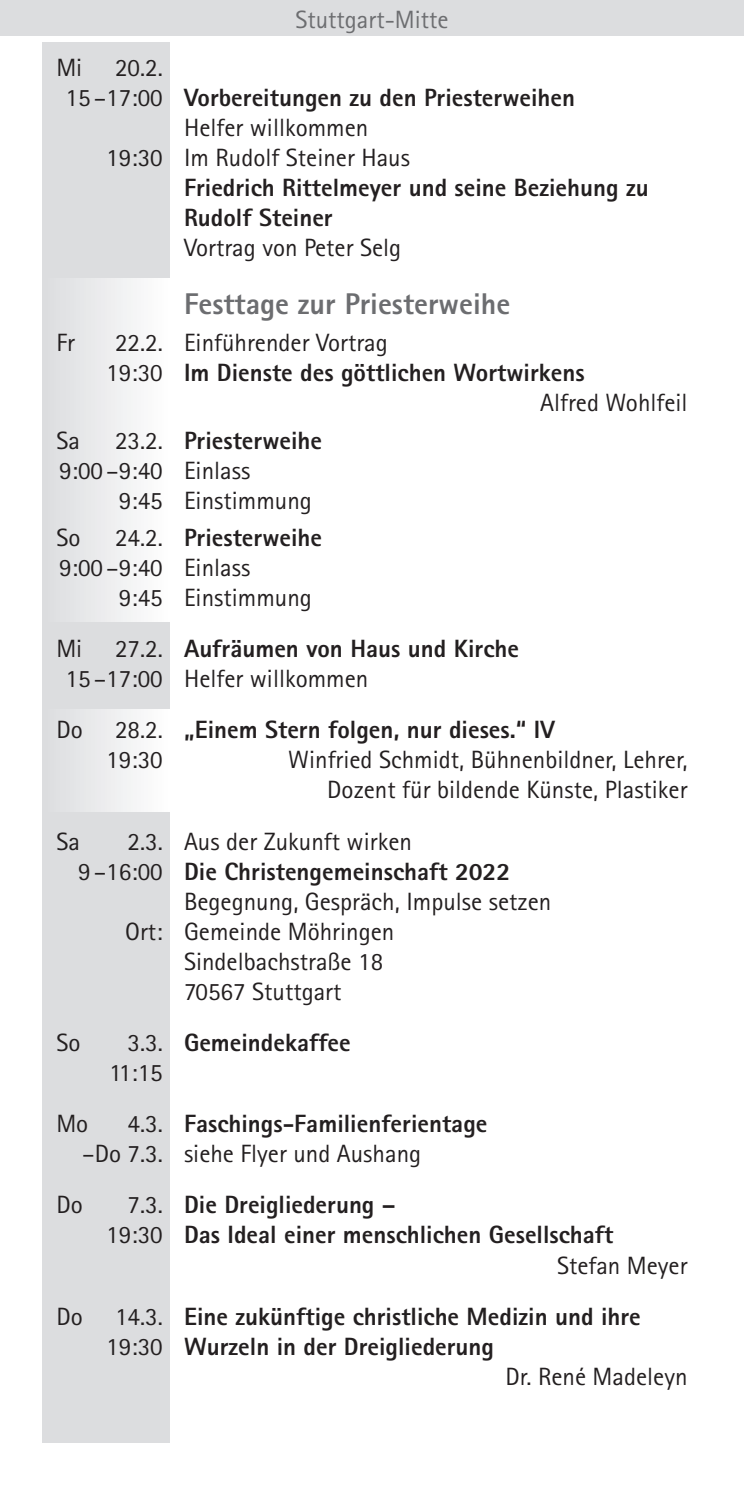
<style>
.page{position:relative;width:744px;height:1489px;background:#fff}
.page>*{position:absolute;margin:0;border:0;box-sizing:border-box;transform-origin:0 0}
.t1{font:800 30px "Rotis Sans Serif";color:#6c6d70}
.t2{font:25px/30px "Rotis Sans Serif";color:#231f20}
.t3{font:800 25px/30px "Rotis Sans Serif";color:#231f20}
.t4{font:25px "Rotis Sans Serif";color:#6c6d70}
.s1{font-weight:400}
.s2{font-weight:800}
</style>
<div class="page">
<div style="left:0;top:0;width:743px;height:36px;background:#dcdddf"></div>
<div style="left:42px;top:43px;width:128px;height:1399px;background:#dcdddf"></div>
<div style="left:42px;top:278px;width:128px;height:343px;background:linear-gradient(to right,#dbdcdf,#fefefe)"></div>
<div style="left:42px;top:709px;width:128px;height:102px;background:linear-gradient(to right,#dbdcdf,#fefefe)"></div>
<p class="t4" style="left:295px;top:10px;width:155px">Stuttgart-Mitte</p>
<p class="t2" style="left:56px;top:55px;width:27px">Mi</p>
<p class="t2" style="left:115px;top:55px;width:49px">20.2.</p>
<p class="t3" style="left:66px;top:85px;width:511px"><span class="s1">15 –17:00</span> Vorbereitungen zu den Priesterweihen</p>
<p class="t2" style="left:184px;top:115px;width:186px">Helfer willkommen</p>
<p class="t2" style="left:106px;top:145px;width:305px">19:30 Im Rudolf Steiner Haus</p>
<p class="t3" style="left:184px;top:175px;width:466px">Friedrich Rittelmeyer und seine Beziehung zu<br>Rudolf Steiner</p>
<p class="t2" style="left:184px;top:235px;width:219px">Vortrag von Peter Selg</p>
<p class="t1" style="left:184px;top:294px;width:328px">Festtage zur Priesterweihe</p>
<p class="t2" style="left:56px;top:330px;width:20px">Fr</p>
<p class="t2" style="left:115px;top:330px;width:274px">22.2. Einführender Vortrag</p>
<p class="t3" style="left:106px;top:360px;width:480px"><span class="s1">19:30</span> Im Dienste des göttlichen Wortwirkens</p>
<p class="t2" style="left:540px;top:390px;width:149px">Alfred Wohlfeil</p>
<p class="t2" style="left:56px;top:427px;width:25px">Sa</p>
<p class="t2" style="left:59px;top:427px;width:264px;text-indent:56px">23.2. <span class="s2">Priesterweihe<br></span>9:00 –9:40 Einlass</p>
<p class="t2" style="left:119px;top:487px;width:195px">9:45 Einstimmung</p>
<p class="t2" style="left:56px;top:525px;width:26px">So</p>
<p class="t2" style="left:59px;top:525px;width:264px;text-indent:56px">24.2. <span class="s2">Priesterweihe<br></span>9:00 –9:40 Einlass</p>
<p class="t2" style="left:119px;top:585px;width:195px">9:45 Einstimmung</p>
<p class="t2" style="left:56px;top:636px;width:27px">Mi</p>
<p class="t2" style="left:66px;top:636px;width:455px;text-indent:49px">27.2. <span class="s2">Aufräumen von Haus und Kirche<br></span>15 –17:00 Helfer willkommen</p>
<p class="t2" style="left:56px;top:717px;width:28px">Do</p>
<p class="t3" style="left:106px;top:717px;width:450px;text-indent:9px"><span class="s1">28.2.</span> „Einem Stern folgen, nur dieses.“ IV<br><span class="s1">19:30</span></p>
<p class="t2" style="left:288px;top:747px;width:400px;text-align:right">Winfried Schmidt, Bühnenbildner, Lehrer,<br>Dozent für bildende Künste, Plastiker</p>
<p class="t2" style="left:56px;top:828px;width:25px">Sa</p>
<p class="t2" style="left:127px;top:828px;width:286px">2.3. Aus der Zukunft wirken</p>
<p class="t3" style="left:78px;top:858px;width:433px"><span class="s1">9 –16:00</span> Die Christengemeinschaft 2022</p>
<p class="t2" style="left:184px;top:888px;width:368px">Begegnung, Gespräch, Impulse setzen</p>
<p class="t2" style="left:125px;top:918px;width:270px">Ort: Gemeinde Möhringen</p>
<p class="t2" style="left:184px;top:948px;width:201px">Sindelbachstraße 18</p>
<p class="t2" style="left:184px;top:978px;width:159px">70567 Stuttgart</p>
<p class="t2" style="left:56px;top:1030px;width:26px">So</p>
<p class="t3" style="left:109px;top:1030px;width:243px;text-indent:19px"><span class="s1">3.3.</span> Gemeindekaffee<br><span class="s1">11:15</span></p>
<p class="t2" style="left:56px;top:1111px;width:33px">Mo</p>
<p class="t2" style="left:82px;top:1111px;width:406px;text-indent:45px">4.3. <span class="s2">Faschings-Familienferientage </span>–Do 7.3. siehe Flyer und Aushang</p>
<p class="t2" style="left:56px;top:1192px;width:28px">Do</p>
<p class="t3" style="left:127px;top:1192px;width:270px"><span class="s1">7.3.</span> Die Dreigliederung –</p>
<p class="t3" style="left:106px;top:1222px;width:508px"><span class="s1">19:30</span> Das Ideal einer menschlichen Gesellschaft</p>
<p class="t2" style="left:557px;top:1252px;width:132px">Stefan Meyer</p>
<p class="t2" style="left:56px;top:1303px;width:28px">Do</p>
<p class="t3" style="left:115px;top:1303px;width:527px"><span class="s1">14.3.</span> Eine zukünftige christliche Medizin und ihre</p>
<p class="t3" style="left:106px;top:1333px;width:389px"><span class="s1">19:30</span> Wurzeln in der Dreigliederung</p>
<p class="t2" style="left:505px;top:1363px;width:183px">Dr. René Madeleyn</p>
</div>
